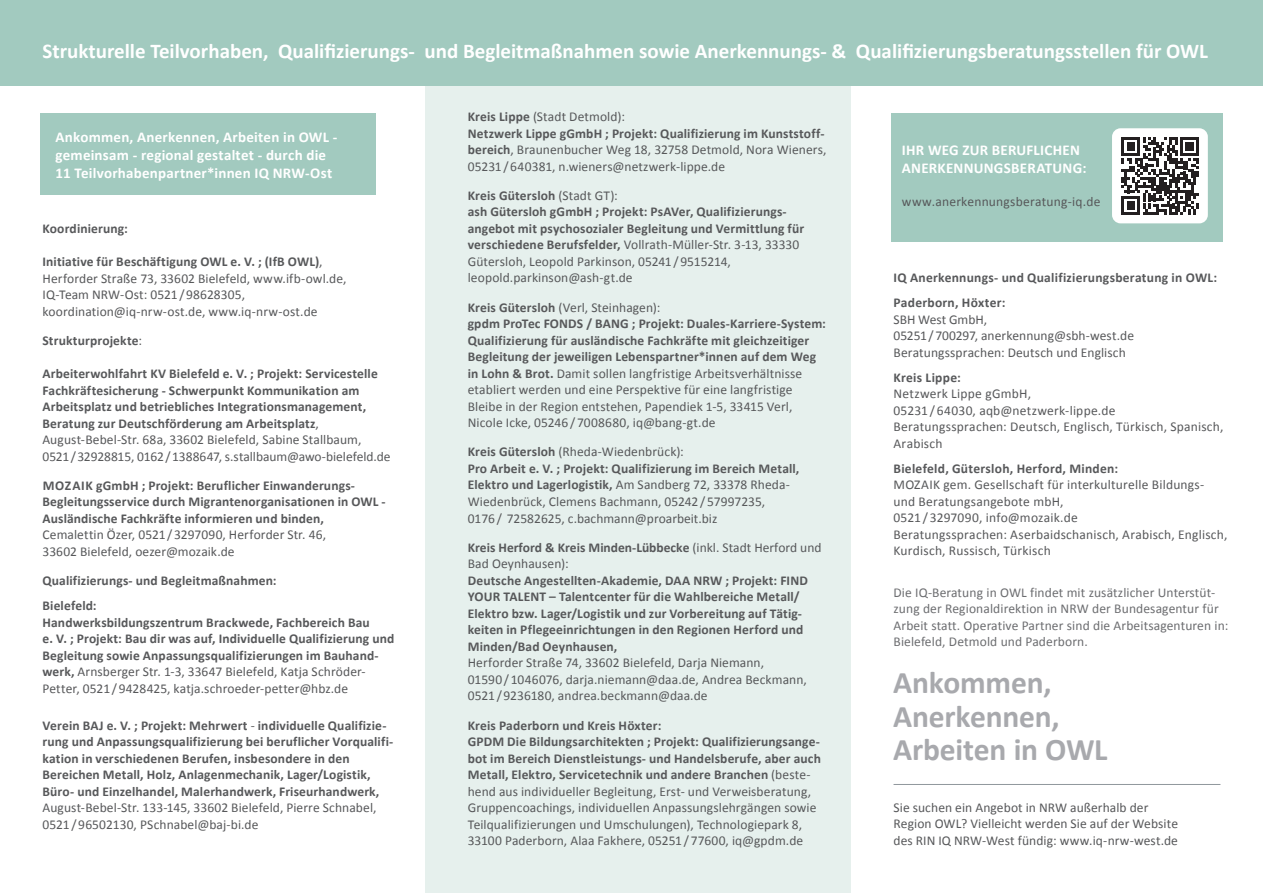
<style>
.page{position:relative;width:1263px;height:893px;background:#fff}
.page>*{position:absolute;margin:0;border:0;box-sizing:border-box;transform-origin:0 0}
._04_Fließtext_Calibr{font:700 31.5px "Calibri";letter-spacing:-.005em;color:#a8a9ad}
._01_Überschrift_weiß{font:700 21px "Calibri";color:#fff}
._04_Fließtext_Calibr-2{font:700 15px/18px "Calibri";letter-spacing:.015em;color:#fff}
._04_Fließtext_Calibr-3{font:13.5px/16.5px "Calibri";letter-spacing:.01em;color:#57585a}
._04_Fließtext_Calibr-4{font:700 13.5px/16.5px "Calibri";letter-spacing:.01em;color:#57585a}
._04_Fließtext_Calibr-5{font:13.5px/16.5px "Calibri";letter-spacing:.01em;color:#6c6d70}
.s1{font-weight:700}
.s2{font-weight:400}
</style>
<div class="page">
<div style="left:425px;top:85px;width:425px;height:808px;background:#e6f0ed"></div>
<div style="left:0;top:0;width:425px;height:85px;background:#a2cabf"></div>
<div style="left:425px;top:0;width:425px;height:85px;background:#a2cabf"></div>
<div style="left:850px;top:0;width:413px;height:85px;background:#a2cabf"></div>
<div style="left:40px;top:113px;width:336px;height:81px;background:#a2cabf"></div>
<div style="left:891px;top:113px;width:332px;height:128px;background:#a2cabf"></div>
<div style="left:1112px;top:128px;width:96px;height:95px;background:#fff;border-radius:9px"></div>
<svg style="left:1121px;top:137px;width:78px;height:77px"></svg>
<hr style="left:893px;top:784px;width:327px;height:1px;background:#90979d">
<p class="_01_Überschrift_weiß" style="left:43px;top:38px;width:1167px">Strukturelle Teilvorhaben, Qualifizierungs- und Begleitmaßnahmen sowie Anerkennungs- &amp; Qualifizierungsberatungsstellen für OWL</p>
<p class="_04_Fließtext_Calibr-2" style="left:56px;top:127px;width:283px">Ankommen, Anerkennen, Arbeiten in OWL - gemeinsam - regional gestaltet - durch die<br>11 Teilvorhabenpartner*innen IQ NRW-Ost</p>
<p class="_04_Fließtext_Calibr-4" style="left:43px;top:220px;width:87px">Koordinierung:</p>
<p class="_04_Fließtext_Calibr-3" style="left:43px;top:253px;width:305px"><span class="s1">Initiative für Beschäftigung OWL e. V. ; (IfB OWL)</span>, Herforder Straße 73, 33602 Bielefeld, www.ifb-owl.de, IQ-Team NRW-Ost: 0521/98628305, koordination@iq-nrw-ost.de, www.iq-nrw-ost.de</p>
<p class="_04_Fließtext_Calibr-4" style="left:43px;top:332px;width:101px">Strukturprojekte<span class="s2">:</span></p>
<p class="_04_Fließtext_Calibr-4" style="left:43px;top:365px;width:350px">Arbeiterwohlfahrt KV Bielefeld e. V. ; Projekt: Servicestelle Fachkräftesicherung - Schwerpunkt Kommunikation am Arbeitsplatz und betriebliches Integrationsmanagement, Beratung zur Deutschförderung am Arbeitsplatz<span class="s2">, August-Bebel-Str. 68a, 33602 Bielefeld, Sabine Stallbaum, 0521/32928815, 0162/1388647, s.stallbaum@awo-bielefeld.de</span></p>
<p class="_04_Fließtext_Calibr-4" style="left:43px;top:476px;width:345px">MOZAIK gGmbH ; Projekt: Beruflicher Einwanderungs-Begleitungsservice durch Migrantenorganisationen in OWL - Ausländische Fachkräfte informieren und binden, <span class="s2">Cemalettin Özer, 0521/3297090, Herforder Str. 46,<br>33602 Bielefeld, oezer@mozaik.de</span></p>
<p class="_04_Fließtext_Calibr-4" style="left:43px;top:572px;width:236px">Qualifizierungs- und Begleitmaßnahmen:</p>
<p class="_04_Fließtext_Calibr-4" style="left:43px;top:597px;width:353px">Bielefeld:<br>Handwerksbildungszentrum Brackwede, Fachbereich Bau<br>e. V. ; Projekt: Bau dir was auf, Individuelle Qualifizierung und Begleitung sowie Anpassungsqualifizierungen im Bauhand&shy;werk, <span class="s2">Arnsberger Str. 1-3, 33647 Bielefeld, Katja Schröder-Petter, 0521/9428425, katja.schroeder-petter@hbz.de</span></p>
<p class="_04_Fließtext_Calibr-4" style="left:43px;top:716px;width:352px">Verein BAJ e. V. ; Projekt: Mehrwert <span class="s2">-</span> individuelle Qualifizie&shy;rung und Anpassungsqualifizierung bei beruflicher Vorqualifi&shy;kation in verschiedenen Berufen, insbesondere in den Bereichen Metall, Holz, Anlagenmechanik, Lager/Logistik, Büro- und Einzelhandel, Malerhandwerk, Friseurhandwerk, <span class="s2">August-Bebel-Str. 133-145, 33602 Bielefeld, Pierre Schnabel, 0521/96502130, PSchnabel@baj-bi.de</span></p>
<p class="_04_Fließtext_Calibr-3" style="left:468px;top:108px;width:360px"><span class="s1">Kreis Lippe</span> (Stadt Detmold):<br><span class="s1">Netzwerk Lippe gGmbH ; Projekt: Qualifizierung im Kunststoff&shy;bereich</span>, Braunenbucher Weg 18, 32758 Detmold, Nora Wieners, 05231/640381, n.wieners@netzwerk-lippe.de</p>
<p class="_04_Fließtext_Calibr-4" style="left:468px;top:187px;width:338px">Kreis Gütersloh <span class="s2">(Stadt GT):<br></span>ash Gütersloh gGmbH ; Projekt: PsAVer, Qualifizierungs&shy;angebot mit psychosozialer Begleitung und Vermittlung für verschiedene Berufsfelder, <span class="s2">Vollrath-Müller-Str. 3-13, 33330<br>Gütersloh, Leopold Parkinson, 05241 / 9515214, leopold.parkinson@ash-gt.de</span></p>
<p class="_04_Fließtext_Calibr-3" style="left:468px;top:298px;width:360px"><span class="s1">Kreis Gütersloh</span> (Verl, Steinhagen):<br><span class="s1">gpdm ProTec FONDS / BANG ; Projekt: Duales-Karriere-System:<br>Qualifizierung für ausländische Fachkräfte mit gleichzeitiger Begleitung der jeweiligen Lebenspartner*innen auf dem Weg in Lohn &amp; Brot.</span> Damit sollen langfristige Arbeitsverhältnisse etabliert werden und eine Perspektive für eine langfristige Bleibe in der Region entstehen, Papendiek 1-5, 33415 Verl, Nicole Icke, 05246 / 7008680, iq@bang-gt.de</p>
<p class="_04_Fließtext_Calibr-3" style="left:468px;top:443px;width:333px"><span class="s1">Kreis Gütersloh</span> (Rheda-Wiedenbrück):<br><span class="s1">Pro Arbeit e. V. ; Projekt: Qualifizierung im Bereich Metall, Elektro und Lagerlogistik,</span> Am Sandberg 72, 33378 Rheda-Wiedenbrück, Clemens Bachmann, 05242 / 57997235,<br>0176 / 72582625, c.bachmann@proarbeit.biz</p>
<p class="_04_Fließtext_Calibr-4" style="left:468px;top:538px;width:355px">Kreis Herford &amp; Kreis Minden-Lübbecke <span class="s2">(inkl. Stadt Herford und Bad Oeynhausen):<br></span>Deutsche Angestellten-Akademie, DAA NRW ; Projekt: FIND YOUR TALENT – Talentcenter für die Wahlbereiche Metall/ Elektro bzw. Lager/Logistik und zur Vorbereitung auf Tätig&shy;keiten in Pflegeeinrichtungen in den Regionen Herford und Minden/Bad Oeynhausen,<br><span class="s2">Herforder Straße 74, 33602 Bielefeld, Darja Niemann,<br>01590 / 1046076, darja.niemann@daa.de, Andrea Beckmann, 0521/9236180, andrea.beckmann@daa.de</span></p>
<p class="_04_Fließtext_Calibr-3" style="left:468px;top:716px;width:355px"><span class="s1">Kreis Paderborn und Kreis Höxter:<br>GPDM Die Bildungsarchitekten ; Projekt: Qualifizierungsange&shy;bot im Bereich Dienstleistungs- und Handelsberufe, aber auch Metall, Elektro, Servicetechnik und andere Branchen</span> (beste&shy;hend aus individueller Begleitung, Erst- und Verweisberatung, Gruppencoachings, individuellen Anpassungslehrgängen sowie Teilqualifizierungen und Umschulungen), Technologiepark 8, 33100 Paderborn, Alaa Fakhere, 05251 / 77600, iq@gpdm.de</p>
<p class="_04_Fließtext_Calibr-2" style="left:902px;top:141px;width:186px">IHR WEG ZUR BERUFLICHEN<br>ANERKENNUNGSBERATUNG:</p>
<p class="_04_Fließtext_Calibr-3" style="left:902px;top:193px;width:200px">www.anerkennungsberatung-iq.de</p>
<p class="_04_Fließtext_Calibr-4" style="left:893px;top:269px;width:325px">IQ Anerkennungs- und Qualifizierungsberatung in OWL:</p>
<p class="_04_Fließtext_Calibr-3" style="left:893px;top:294px;width:242px"><span class="s1">Paderborn, Höxter:<br></span>SBH West GmbH,<br>05251/700297, anerkennung@sbh-west.de<br>Beratungssprachen: Deutsch und Englisch</p>
<p class="_04_Fließtext_Calibr-3" style="left:893px;top:368px;width:332px"><span class="s1">Kreis Lippe:<br></span>Netzwerk Lippe gGmbH,<br>05231 /64030, aqb@netzwerk-lippe.de<br>Beratungssprachen: Deutsch, Englisch, Türkisch, Spanisch,<br>Arabisch</p>
<p class="_04_Fließtext_Calibr-3" style="left:893px;top:459px;width:336px"><span class="s1">Bielefeld, Gütersloh, Herford, Minden:<br></span>MOZAIK gem. Gesellschaft für interkulturelle Bildungs&shy;und Beratungsangebote mbH,<br>0521 /3297090, info@mozaik.de<br>Beratungssprachen: Aserbaidschanisch, Arabisch, Englisch, Kurdisch, Russisch, Türkisch</p>
<p class="_04_Fließtext_Calibr-5" style="left:893px;top:583px;width:337px">Die IQ-Beratung in OWL findet mit zusätzlicher Unterstüt&shy;zung der Regionaldirektion in NRW der Bundesagentur für Arbeit statt. Operative Partner sind die Arbeitsagenturen in:<br>Bielefeld, Detmold und Paderborn.</p>
<p class="_04_Fließtext_Calibr" style="left:893px;top:663px;width:160px">Ankommen,</p>
<p class="_04_Fließtext_Calibr" style="left:893px;top:697px;width:168px">Anerkennen,</p>
<p class="_04_Fließtext_Calibr" style="left:893px;top:730px;width:216px">Arbeiten in OWL</p>
<p class="_04_Fließtext_Calibr-3" style="left:893px;top:798px;width:286px">Sie suchen ein Angebot in NRW außerhalb der<br>Region OWL? Vielleicht werden Sie auf der Website des RIN IQ NRW-West fündig: www.iq-nrw-west.de</p>
</div>
